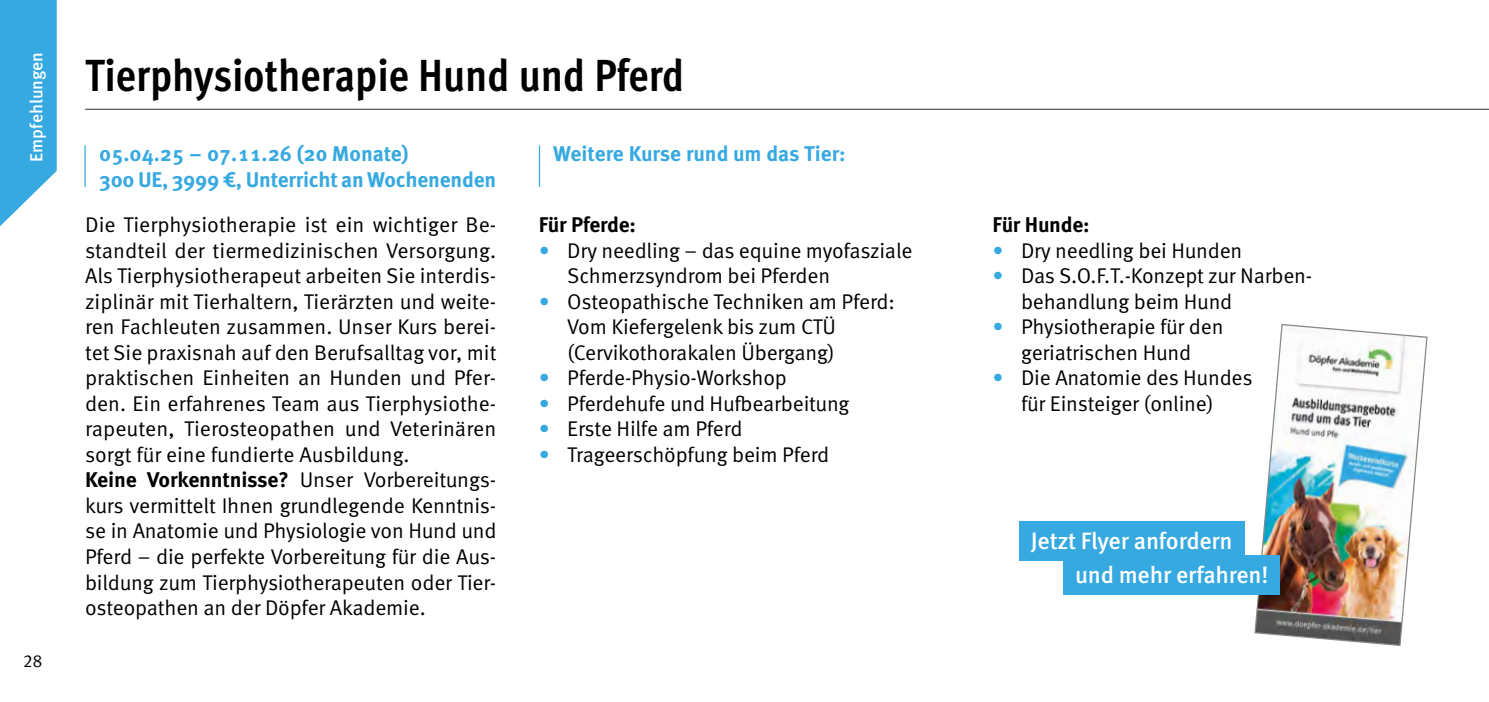
<style>
.page{position:relative;width:1489px;height:702px;background:#fff}
.page>*{position:absolute;margin:0;border:0;box-sizing:border-box;transform-origin:0 0}
.t1{font:700 condensed 45px "Meta OT";color:#000}
.t2{font:500 23.5px "Meta OT";letter-spacing:-.01em;color:#fff}
.t3{font:21.25px/25.5px "Meta OT Norm";letter-spacing:-.01em;color:#000}
.t4{font:700 21.25px/25.5px "Meta OT";letter-spacing:-.01em;color:#36a9e1}
.t5{font:700 21.25px "Meta OT";letter-spacing:-.01em;color:#000}
.t6{font:500 17.5px "Meta OT";color:#fff}
.t7{font:17.5px "Meta OT Norm";color:#000}
.s1{font-family:"Meta OT Norm";font-weight:400}
.s2{color:#36a9e1}
</style>
<div class="page">
<svg style="left:0;top:0;width:57px;height:226px;background:#4db3e4"></svg>
<hr style="left:85px;top:109px;width:1403px;height:1px;background:#575756">
<hr style="left:539px;top:145px;width:1px;height:42px;background:#36a9e1">
<hr style="left:84px;top:145px;width:2px;height:42px;background:#36a9e1">
<img style="left:1253px;top:324px;width:174px;height:322px">
<div style="left:1063px;top:555px;width:216px;height:39px;background:#36a9e1"></div>
<div style="left:1019px;top:521px;width:225px;height:39px;background:#36a9e1"></div>
<p class="t6" style="left:26px;top:162px;width:111px;rotate:-90deg">Empfehlungen</p>
<p class="t7" style="left:23px;top:650px;width:21px">28</p>
<h1 class="t1" style="left:85px;top:46px;width:600px">Tierphysiotherapie Hund und Pferd</h1>
<p class="t4" style="left:99px;top:141px;width:398px">05.04.25 – 07.11.26 (2o Monate)<br>300 UE, 3999 €, Unterricht an Wochenenden</p>
<p class="t3" style="left:85px;top:212px;width:413px;text-align:justify">Die Tierphysiotherapie ist ein wichtiger Be&shy;standteil der tiermedizinischen Versorgung.<br>Als Tierphysiotherapeut arbeiten Sie interdis&shy;ziplinär mit Tierhaltern, Tierärzten und weite&shy;ren Fachleuten zusammen. Unser Kurs berei&shy;tet Sie praxisnah auf den Berufsalltag vor, mit praktischen Einheiten an Hunden und Pfer&shy;den. Ein erfahrenes Team aus Tierphysiothe&shy;rapeuten, Tierosteopathen und Veterinären sorgt für eine fundierte Ausbildung.</p>
<p class="t5" style="left:85px;top:466px;width:413px">Keine Vorkenntnisse? <span class="s1">Unser Vorbereitungs-</span></p>
<p class="t3" style="left:85px;top:493px;width:413px;text-align:justify">kurs vermittelt Ihnen grundlegende Kenntnis&shy;se in Anatomie und Physiologie von Hund und Pferd – die perfekte Vorbereitung für die Aus&shy;bildung zum Tierphysiotherapeuten oder Tier&shy;osteopathen an der Döpfer Akademie.</p>
<p class="t4" style="left:553px;top:141px;width:294px">Weitere Kurse rund um das Tier:</p>
<p class="t5" style="left:539px;top:211px;width:99px">Für Pferde:</p>
<p class="t3" style="left:567px;top:238px;width:347px;text-indent:-28px"><span class="s2">•</span> Dry needling – das equine myofasziale<br>Schmerzsyndrom bei Pferden</p>
<p class="t3" style="left:567px;top:289px;width:329px;text-indent:-28px"><span class="s2">•</span> Osteopathische Techniken am Pferd:<br>Vom Kiefergelenk bis zum CTÜ (Cervikothorakalen Übergang)</p>
<p class="t3" style="left:539px;top:365px;width:249px"><span class="s2">•</span> Pferde-Physio-Workshop</p>
<p class="t3" style="left:539px;top:391px;width:312px"><span class="s2">•</span> Pferdehufe und Hufbearbeitung</p>
<p class="t3" style="left:539px;top:416px;width:205px"><span class="s2">•</span> Erste Hilfe am Pferd</p>
<p class="t3" style="left:539px;top:442px;width:292px"><span class="s2">•</span> Trageerschöpfung beim Pferd</p>
<p class="t5" style="left:992px;top:211px;width:99px">Für Hunde:</p>
<p class="t3" style="left:992px;top:238px;width:251px"><span class="s2">•</span> Dry needling bei Hunden</p>
<p class="t3" style="left:1020px;top:263px;width:293px;text-indent:-28px"><span class="s2">•</span> Das S.O.F.T.-Konzept zur Narben&shy;behandlung beim Hund</p>
<p class="t3" style="left:992px;top:314px;width:232px;text-align:center"><span class="s2">•</span> Physiotherapie für den geriatrischen Hund</p>
<p class="t3" style="left:992px;top:365px;width:261px;text-align:center"><span class="s2">•</span> Die Anatomie des Hundes für Einsteiger (online)</p>
<p class="t2" style="left:1030px;top:526px;width:203px">Jetzt Flyer anfordern</p>
<p class="t2" style="left:1075px;top:559px;width:195px">und mehr erfahren!</p>
</div>
